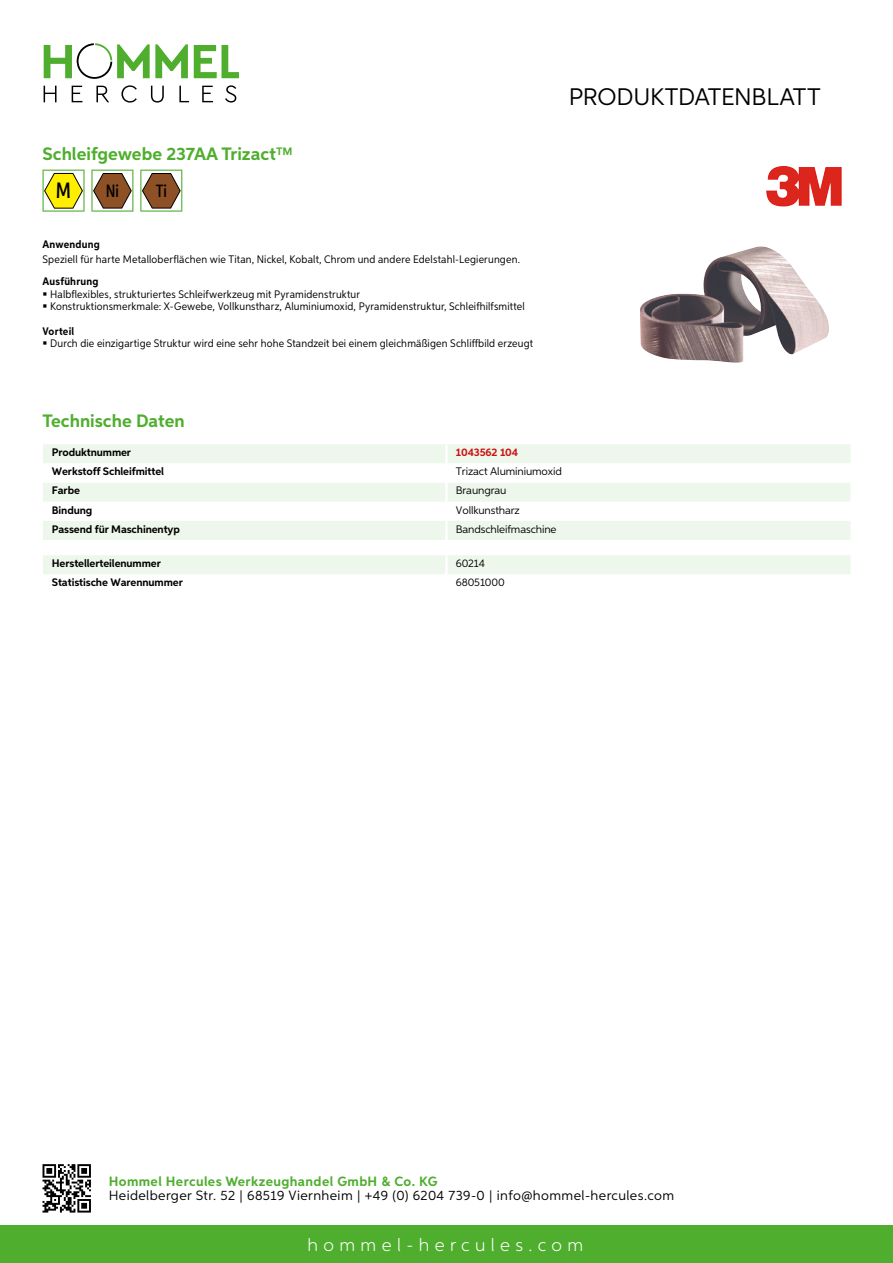
<style>
.page{position:relative;width:893px;height:1263px;background:#fff}
.page>*{position:absolute;margin:0;border:0;box-sizing:border-box;transform-origin:0 0}
.t1{font:24px "Aspira";letter-spacing:-.01em;color:#000}
.t2{font:500 22.2px "Aspira XX Nar";color:#000}
.t3{font:700 18px "Aspira";color:#50ae2f}
.t4{font:300 18px "Aspira";letter-spacing:.3em;color:#fff}
.t5{font:500 17.85px "Aspira XX Nar";color:#000}
.t6{font:13.5px "Aspira";letter-spacing:.03em;color:#000}
.t7{font:700 13.5px "Aspira";letter-spacing:.03em;color:#50ae2f}
.t8{font:10.95px/12.8px "Aspira Nar";letter-spacing:.015em;color:#000}
.t9{font:700 10.95px "Aspira";letter-spacing:-.01em;color:#000}
.t10{font:10.95px "Aspira";letter-spacing:-.01em;color:#000}
.t11{font:700 10.95px "Aspira Nar";letter-spacing:.02em;color:#000}
.t12{font:700 10.95px "Aspira";letter-spacing:-.01em;color:#cd1013}
</style>
<div class="page">
<div style="left:0;top:1226px;width:893px;height:37px;background:#50ae2f"></div>
<svg style="left:43px;top:1164px;width:48px;height:48px"></svg>
<svg style="left:194px;top:45px;width:45px;height:33px"></svg>
<svg style="left:44px;top:43px;width:144px;height:36px"></svg>
<svg style="left:44px;top:86px;width:13px;height:16px"></svg>
<svg style="left:72px;top:86px;width:10px;height:16px"></svg>
<svg style="left:96px;top:86px;width:13px;height:16px"></svg>
<svg style="left:121px;top:85px;width:16px;height:18px"></svg>
<svg style="left:151px;top:86px;width:13px;height:17px"></svg>
<svg style="left:179px;top:86px;width:10px;height:16px"></svg>
<svg style="left:202px;top:86px;width:11px;height:16px"></svg>
<svg style="left:225px;top:85px;width:11px;height:18px"></svg>
<div style="left:43px;top:444px;width:807px;height:96px;background:#eef7eb"></div>
<svg style="left:43px;top:463px;width:807px;height:58px"></svg>
<hr style="left:445px;top:444px;width:3px;height:19px;background:#fff">
<hr style="left:445px;top:463px;width:3px;height:19px;background:#fff">
<hr style="left:445px;top:482px;width:3px;height:20px;background:#fff">
<hr style="left:445px;top:502px;width:3px;height:19px;background:#fff">
<hr style="left:445px;top:521px;width:3px;height:19px;background:#fff">
<div style="left:43px;top:555px;width:807px;height:19px;background:#eef7eb"></div>
<svg style="left:43px;top:170px;width:42px;height:42px"></svg>
<svg style="left:91px;top:170px;width:42px;height:42px"></svg>
<svg style="left:140px;top:170px;width:42px;height:42px"></svg>
<img style="left:640px;top:246px;width:189px;height:117px">
<img style="left:767px;top:166px;width:21px;height:15px">
<h3 class="t3" style="left:43px;top:142px;width:252px">Schleifgewebe 237AA Trizact™</h3>
<h2 class="t2" style="left:56px;top:177px;width:17px">M</h2>
<h3 class="t5" style="left:106px;top:180px;width:15px">Ni</h3>
<h3 class="t5" style="left:156px;top:180px;width:13px">Ti</h3>
<p class="t11" style="left:43px;top:237px;width:59px">Anwendung</p>
<p class="t8" style="left:43px;top:252px;width:479px">Speziell für harte Metalloberflächen wie Titan, Nickel, Kobalt, Chrom und andere Edelstahl-Legierungen.</p>
<p class="t11" style="left:43px;top:274px;width:58px">Ausführung</p>
<p class="t8" style="left:50px;top:287px;width:476px">Halbflexibles, strukturiertes Schleifwerkzeug mit Pyramidenstruktur<br>Konstruktionsmerkmale: X-Gewebe, Vollkunstharz, Aluminiumoxid, Pyramidenstruktur, Schleifhilfsmittel</p>
<p class="t11" style="left:43px;top:324px;width:33px">Vorteil</p>
<p class="t8" style="left:50px;top:337px;width:484px">Durch die einzigartige Struktur wird eine sehr hohe Standzeit bei einem gleichmäßigen Schliffbild erzeugt</p>
<h1 class="t1" style="left:569px;top:82px;width:253px">Produktdatenblatt</h1>
<h3 class="t3" style="left:43px;top:410px;width:144px">Technische Daten</h3>
<p class="t9" style="left:52px;top:446px;width:81px">Produktnummer</p>
<p class="t12" style="left:456px;top:446px;width:64px">1043562 104</p>
<p class="t9" style="left:52px;top:465px;width:114px">Werkstoff Schleifmittel</p>
<p class="t10" style="left:456px;top:465px;width:108px">Trizact Aluminiumoxid</p>
<p class="t9" style="left:52px;top:484px;width:30px">Farbe</p>
<p class="t10" style="left:456px;top:484px;width:52px">Braungrau</p>
<p class="t9" style="left:52px;top:503px;width:42px">Bindung</p>
<p class="t10" style="left:456px;top:503px;width:66px">Vollkunstharz</p>
<p class="t9" style="left:52px;top:522px;width:130px">Passend für Maschinentyp</p>
<p class="t10" style="left:456px;top:522px;width:102px">Bandschleifmaschine</p>
<p class="t9" style="left:52px;top:557px;width:111px">Herstellerteilenummer</p>
<p class="t10" style="left:456px;top:557px;width:31px">60214</p>
<p class="t9" style="left:52px;top:576px;width:132px">Statistische Warennummer</p>
<p class="t10" style="left:456px;top:576px;width:50px">68051000</p>
<p class="t7" style="left:109px;top:1172px;width:330px">Hommel Hercules Werkzeughandel GmbH &amp; Co. KG</p>
<p class="t6" style="left:109px;top:1187px;width:567px">Heidelberger Str. 52 | 68519 Viernheim | +49 (0) 6204 739-0 | info@hommel-hercules.com</p>
<h3 class="t4" style="left:307px;top:1234px;width:277px">hommel-hercules.com</h3>
</div>
